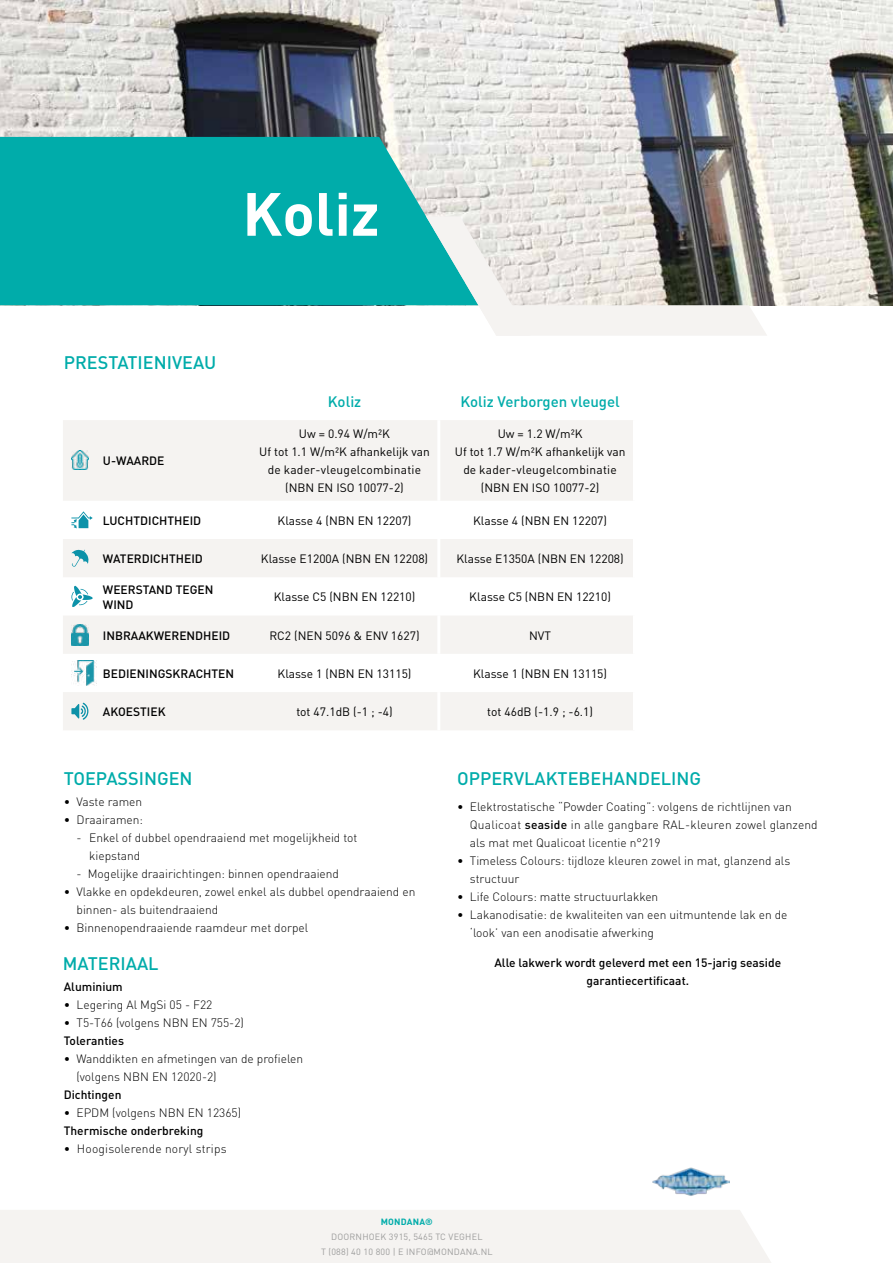
<style>
.page{position:relative;width:893px;height:1263px;background:#fff}
.page>*{position:absolute;margin:0;border:0;box-sizing:border-box;transform-origin:0 0}
.t1{font:700 60px "DIN";color:#fff}
.t2{font:500 18px "DIN";color:#00acaa}
.t3{font:500 15px "DIN";color:#00acaa}
.t4{font:300 12px/18px "DIN";color:#000}
.t5{font:12px/18px "DIN";color:#000;text-align:center}
.t6{font:500 12px/14.4px "DIN";color:#000}
.t7{font:9px/15px "DIN";letter-spacing:.02em;color:#9d9d9c;text-align:center}
.t8{font:700 9px "DIN";letter-spacing:.02em;color:#00acaa}
.s1{font-weight:500}
</style>
<div class="page">
<img style="left:0;top:0;width:893px;height:305px">
<svg style="left:0;top:137px;width:478px;height:168px;background:#11b0ae"></svg>
<svg style="left:426px;top:216px;width:341px;height:120px"></svg>
<div style="left:0;top:1210px;width:771px;height:53px;background:#f5f3f1"></div>
<svg style="left:63px;top:420px;width:570px;height:310px;fill:#f5f3f1"></svg>
<hr style="left:437px;top:420px;width:3px;height:81px;background:#fff">
<hr style="left:437px;top:501px;width:3px;height:38px;background:#fff">
<hr style="left:437px;top:577px;width:3px;height:38px;background:#fff">
<hr style="left:437px;top:615px;width:3px;height:39px;background:#fff">
<hr style="left:437px;top:654px;width:3px;height:38px;background:#fff">
<hr style="left:437px;top:692px;width:3px;height:38px;background:#fff">
<img style="left:71px;top:451px;width:17px;height:19px">
<svg style="left:71px;top:511px;width:22px;height:17px"></svg>
<div style="left:63px;top:539px;width:570px;height:38px;background:#f5f3f1"></div>
<svg style="left:71px;top:585px;width:22px;height:22px"></svg>
<img style="left:72px;top:624px;width:16px;height:21px">
<img style="left:71px;top:660px;width:26px;height:26px">
<svg style="left:71px;top:703px;width:17px;height:17px"></svg>
<img style="left:653px;top:1167px;width:76px;height:29px">
<h1 class="t1" style="left:242px;top:175px;width:139px">Koliz</h1>
<h2 class="t2" style="left:64px;top:351px;width:154px">PRESTATIENIVEAU</h2>
<p class="t6" style="left:103px;top:453px;width:63px">U-WAARDE</p>
<p class="t3" style="left:328px;top:392px;width:35px">Koliz</p>
<p class="t3" style="left:460px;top:392px;width:161px">Koliz Verborgen vleugel</p>
<p class="t5" style="left:259px;top:425px;width:172px">Uw = 0.94 W/m²K<br>Uf tot 1.1 W/m²K afhankelijk van de kader-vleugelcombinatie (NBN EN ISO 10077-2)</p>
<p class="t5" style="left:455px;top:425px;width:172px">Uw = 1.2 W/m²K<br>Uf tot 1.7 W/m²K afhankelijk van de kader-vleugelcombinatie (NBN EN ISO 10077-2)</p>
<p class="t6" style="left:103px;top:513px;width:100px">LUCHTDICHTHEID</p>
<p class="t5" style="left:278px;top:511px;width:136px">Klasse 4 (NBN EN 12207)</p>
<p class="t5" style="left:473px;top:511px;width:136px">Klasse 4 (NBN EN 12207)</p>
<p class="t6" style="left:103px;top:551px;width:101px">WATERDICHTHEID</p>
<p class="t5" style="left:261px;top:549px;width:169px">Klasse E1200A (NBN EN 12208)</p>
<p class="t5" style="left:456px;top:549px;width:169px">Klasse E1350A (NBN EN 12208)</p>
<p class="t6" style="left:103px;top:582px;width:112px">WEERSTAND TEGEN<br>WIND</p>
<p class="t5" style="left:274px;top:588px;width:143px">Klasse C5 (NBN EN 12210)</p>
<p class="t5" style="left:469px;top:588px;width:143px">Klasse C5 (NBN EN 12210)</p>
<p class="t6" style="left:103px;top:628px;width:129px">INBRAAKWERENDHEID</p>
<p class="t5" style="left:269px;top:626px;width:152px">RC2 (NEN 5096 &amp; ENV 1627)</p>
<p class="t5" style="left:529px;top:626px;width:23px">NVT</p>
<p class="t6" style="left:103px;top:666px;width:133px">BEDIENINGSKRACHTEN</p>
<p class="t5" style="left:278px;top:664px;width:136px">Klasse 1 (NBN EN 13115)</p>
<p class="t5" style="left:473px;top:664px;width:136px">Klasse 1 (NBN EN 13115)</p>
<p class="t6" style="left:103px;top:704px;width:64px">AKOESTIEK</p>
<p class="t5" style="left:296px;top:702px;width:98px">tot 47.1dB (-1 ; -4)</p>
<p class="t5" style="left:487px;top:702px;width:107px">tot 46dB (-1.9 ; -6.1)</p>
<h2 class="t2" style="left:64px;top:766px;width:130px">TOEPASSINGEN</h2>
<p class="t4" style="left:64px;top:793px;width:80px">• Vaste ramen</p>
<p class="t4" style="left:64px;top:811px;width:81px">• Draairamen:</p>
<p class="t4" style="left:89px;top:829px;width:270px;text-indent:-13px">- Enkel of dubbel opendraaiend met mogelijkheid tot kiepstand</p>
<p class="t4" style="left:77px;top:865px;width:264px">- Mogelijke draairichtingen: binnen opendraaiend</p>
<p class="t4" style="left:77px;top:883px;width:340px;text-indent:-13px">• Vlakke en opdekdeuren, zowel enkel als dubbel opendraaiend en binnen- als buitendraaiend</p>
<p class="t4" style="left:64px;top:919px;width:246px">• Binnenopendraaiende raamdeur met dorpel</p>
<h2 class="t2" style="left:63px;top:952px;width:97px">MATERIAAL</h2>
<p class="t6" style="left:64px;top:979px;width:61px">Aluminium</p>
<p class="t4" style="left:64px;top:996px;width:150px">• Legering Al MgSi 05 - F22</p>
<p class="t4" style="left:64px;top:1014px;width:182px">• T5-T66 (volgens NBN EN 755-2)</p>
<p class="t6" style="left:64px;top:1033px;width:62px">Toleranties</p>
<p class="t4" style="left:77px;top:1050px;width:228px;text-indent:-13px">• Wanddikten en afmetingen van de profielen (volgens NBN EN 12020-2)</p>
<p class="t6" style="left:64px;top:1087px;width:59px">Dichtingen</p>
<p class="t4" style="left:64px;top:1104px;width:179px">• EPDM (volgens NBN EN 12365)</p>
<p class="t6" style="left:64px;top:1123px;width:141px">Thermische onderbreking</p>
<p class="t4" style="left:64px;top:1140px;width:164px">• Hoogisolerende noryl strips</p>
<h2 class="t2" style="left:457px;top:766px;width:246px">OPPERVLAKTEBEHANDELING</h2>
<p class="t4" style="left:470px;top:798px;width:349px;text-indent:-13px">• Elektrostatische “Powder Coating”: volgens de richtlijnen van<br>Qualicoat <span class="s1">seaside</span> in alle gangbare RAL-kleuren zowel glanzend als mat met Qualicoat licentie n°219</p>
<p class="t4" style="left:470px;top:852px;width:322px;text-indent:-13px">• Timeless Colours: tijdloze kleuren zowel in mat, glanzend als structuur</p>
<p class="t4" style="left:457px;top:888px;width:203px">• Life Colours: matte structuurlakken</p>
<p class="t4" style="left:470px;top:906px;width:319px;text-indent:-13px">• Lakanodisatie: de kwaliteiten van een uitmuntende lak en de ‘look’ van een anodisatie afwerking</p>
<p class="t6" style="left:494px;top:953px;width:288px;line-height:18px;text-align:center">Alle lakwerk wordt geleverd met een 15-jarig seaside garantiecertificaat.</p>
<p class="t8" style="left:381px;top:1216px;width:54px">MONDANA®</p>
<p class="t7" style="left:321px;top:1229px;width:173px">DOORNHOEK 3915, 5465 TC VEGHEL<br>T (088) 40 10 800 | E INFO@MONDANA.NL</p>
</div>
